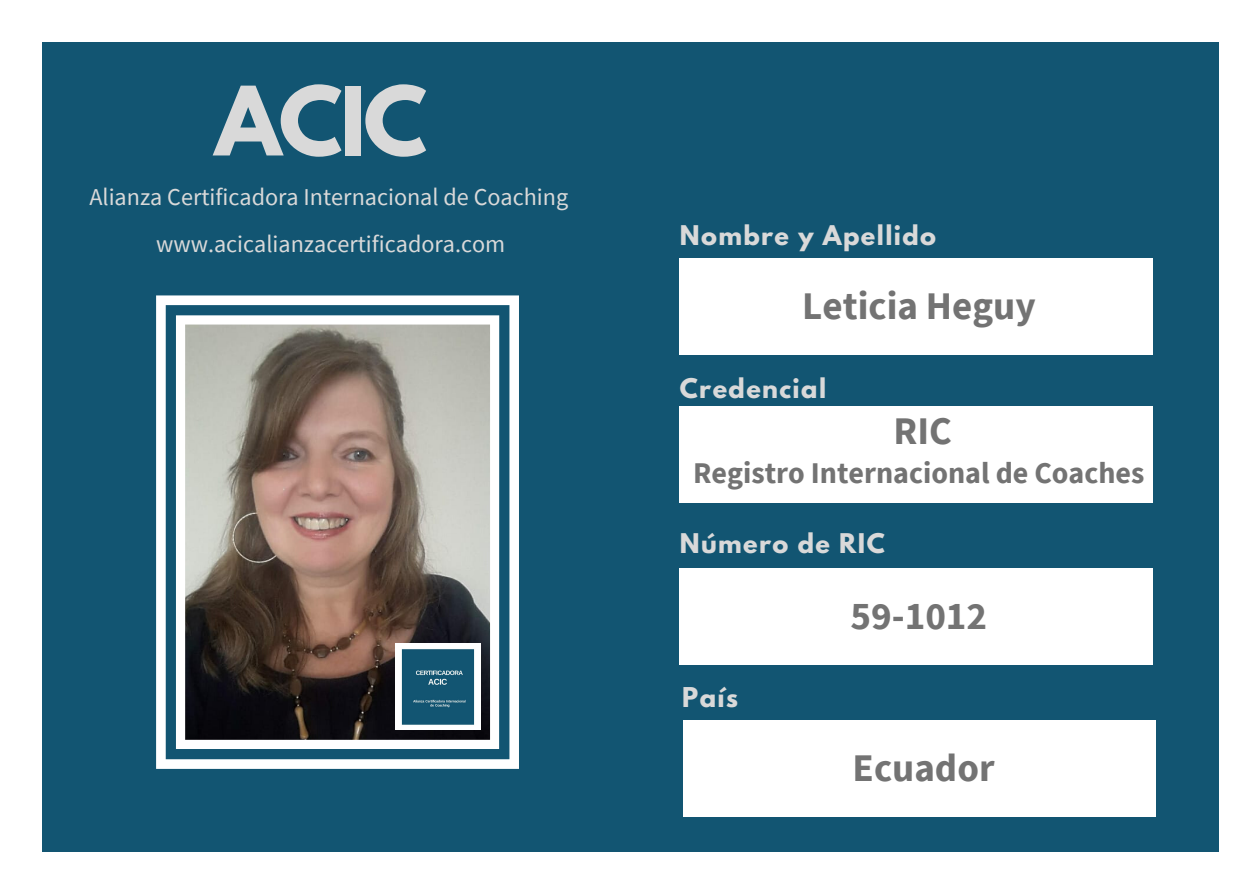
<style>
.page{position:relative;width:1258px;height:894px;background:#fff}
.page>*{position:absolute;margin:0;border:0;box-sizing:border-box;transform-origin:0 0}
.t1{font:700 84.6px "League Spartan";color:#d9d9d9}
.t2{font:700 39px "Source Sans Pro";color:#737373}
.t3{font:700 30px "Source Sans Pro";color:#737373}
.t4{font:24.3px "Source Sans Pro";color:#d9d9d9}
.t5{font:700 24.3px "League Spartan";color:#d9d9d9}
.t6{font:700 24px "League Spartan";letter-spacing:.06em;color:#d9d9d9}
</style>
<div class="page">
<div style="left:42px;top:43px;width:1176px;height:808px;background:#125572"></div>
<div style="left:680px;top:258px;width:473px;height:97px;background:#fff"></div>
<div style="left:680px;top:568px;width:473px;height:97px;background:#fff"></div>
<div style="left:683px;top:720px;width:472px;height:96px;background:#fff"></div>
<svg style="left:156px;top:295px;width:363px;height:473px;background:#8c8986"></svg>
<img style="left:395px;top:643px;width:86px;height:86px">
<div style="left:680px;top:405px;width:473px;height:97px;background:#fff"></div>
<h1 class="t1" style="left:215px;top:79px;width:214px">ACIC</h1>
<p class="t4" style="left:89px;top:181px;width:480px">Alianza Certificadora Internacional de Coaching</p>
<p class="t4" style="left:156px;top:228px;width:351px">www.acicalianzacertificadora.com</p>
<p class="t6" style="left:680px;top:223px;width:258px">Nombre y Apellido</p>
<h2 class="t2" style="left:802px;top:281px;width:235px">Leticia Heguy</h2>
<p class="t6" style="left:680px;top:377px;width:148px">Credencial</p>
<h2 class="t2" style="left:893px;top:405px;width:60px">RIC</h2>
<p class="t3" style="left:693px;top:453px;width:453px">Registro Internacional de Coaches</p>
<p class="t6" style="left:680px;top:531px;width:206px">Número de RIC</p>
<p class="t5" style="left:682px;top:685px;width:57px">País</p>
<h2 class="t2" style="left:850px;top:590px;width:138px">59-1012</h2>
<h2 class="t2" style="left:852px;top:742px;width:143px">Ecuador</h2>
</div>
